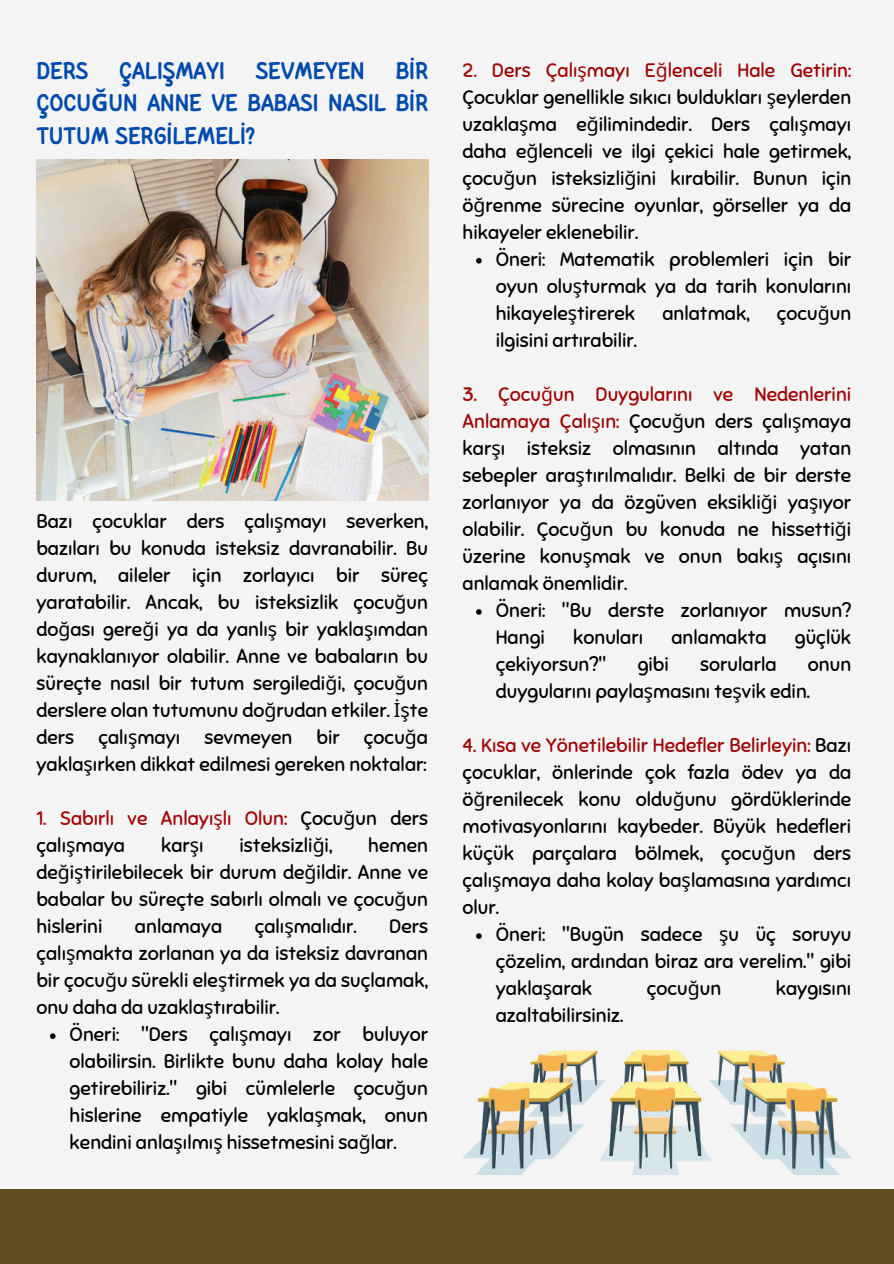
<style>
.page{position:relative;width:894px;height:1264px;background:#fff}
.page>*{position:absolute;margin:0;border:0;box-sizing:border-box;transform-origin:0 0}
.t1{font:700 24px/32.7px "Cakerolli";color:#004aad;text-align:justify}
.t2{font:19.5px/27px "Sniglet";color:#000;text-align:justify}
.t3{font:19.5px/27px "Sniglet";color:#9f0404}
.s1{font-family:"Noto Sans"}
.s2{color:#000}
.s3{font-family:"Noto Sans";color:#000}
.s4{color:#9f0404}
.s5{font-family:"Noto Sans";color:#9f0404}
</style>
<div class="page">
<div style="left:0;top:0;width:893px;height:1263px;background:#f4f4f4"></div>
<div style="left:0;top:1188px;width:893px;height:75px;background:#614b22"></div>
<img style="left:36px;top:159px;width:392px;height:341px">
<img style="left:462px;top:1050px;width:388px;height:124px">
<svg style="left:50px;top:1033px;width:6px;height:5px"></svg>
<svg style="left:476px;top:258px;width:5px;height:5px"></svg>
<svg style="left:476px;top:609px;width:5px;height:5px"></svg>
<svg style="left:476px;top:933px;width:5px;height:5px"></svg>
<p class="t1" style="left:36px;top:54px;width:393px;text-indent:359px">BİR ÇOCU<span class="s1">Ğ</span>UN ANNE VE BABASI NASIL BİR TUTUM SERGİLEMELİ?</p>
<p class="t1" style="left:36px;top:54px;width:53px">DERS</p>
<p class="t1" style="left:119px;top:54px;width:107px">ÇALIŞMAYI</p>
<p class="t1" style="left:255px;top:54px;width:111px">SEVMEYEN</p>
<p class="t2" style="left:36px;top:507px;width:393px">Bazı çocuklar ders çalı<span class="s1">ş</span>mayı severken, bazıları bu konuda isteksiz davranabilir. Bu durum, aileler için zorlayıcı bir süreç yaratabilir. Ancak, bu isteksizlik çocu<span class="s1">ğ</span>un do<span class="s1">ğ</span>ası gere<span class="s1">ğ</span>i ya da yanlı<span class="s1">ş</span> bir yakla<span class="s1">ş</span>ımdan kaynaklanıyor olabilir. Anne ve babaların bu süreçte nasıl bir tutum sergiledi<span class="s1">ğ</span>i, çocu<span class="s1">ğ</span>un derslere olan tutumunu do<span class="s1">ğ</span>rudan etkiler. <span class="s1">İş</span>te ders çalı<span class="s1">ş</span>mayı sevmeyen bir çocu<span class="s1">ğ</span>a yakla<span class="s1">ş</span>ırken dikkat edilmesi gereken noktalar:</p>
<p class="t3" style="left:36px;top:804px;width:393px">1. Sabırlı ve Anlayı<span class="s1">ş</span>lı Olun: <span class="s2">Çocu</span><span class="s3">ğ</span><span class="s2">un ders çalı</span><span class="s3">ş</span><span class="s2">maya</span></p>
<p class="t2" style="left:161px;top:831px;width:44px">kar<span class="s1">ş</span>ı</p>
<p class="t2" style="left:239px;top:831px;width:94px">isteksizli<span class="s1">ğ</span>i,</p>
<p class="t2" style="left:36px;top:831px;width:393px;text-indent:332px">hemen de<span class="s1">ğ</span>i<span class="s1">ş</span>tirilebilecek bir durum de<span class="s1">ğ</span>ildir. Anne ve babalar bu süreçte sabırlı olmalı ve çocu<span class="s1">ğ</span>un hislerini</p>
<p class="t2" style="left:135px;top:912px;width:89px">anlamaya</p>
<p class="t2" style="left:254px;top:912px;width:104px">çalı<span class="s1">ş</span>malıdır.</p>
<p class="t2" style="left:36px;top:912px;width:393px;text-indent:353px">Ders çalı<span class="s1">ş</span>makta zorlanan ya da isteksiz davranan bir çocu<span class="s1">ğ</span>u sürekli ele<span class="s1">ş</span>tirmek ya da suçlamak, onu daha da uzakla<span class="s1">ş</span>tırabilir.</p>
<p class="t2" style="left:70px;top:1020px;width:360px">Öneri: "Ders çalı<span class="s1">ş</span>mayı zor buluyor olabilirsin. Birlikte bunu daha kolay hale getirebiliriz." gibi cümlelerle çocu<span class="s1">ğ</span>un hislerine empatiyle yakla<span class="s1">ş</span>mak, onun kendini anla<span class="s1">ş</span>ılmı<span class="s1">ş</span> hissetmesini sa<span class="s1">ğ</span>lar.</p>
<p class="t2" style="left:462px;top:56px;width:390px"><span class="s4">2. Ders Çalı</span><span class="s5">ş</span><span class="s4">mayı E</span><span class="s5">ğ</span><span class="s4">lenceli Hale Getirin:<br></span>Çocuklar genellikle sıkıcı buldukları <span class="s1">ş</span>eylerden uzakla<span class="s1">ş</span>ma e<span class="s1">ğ</span>ilimindedir. Ders çalı<span class="s1">ş</span>mayı daha e<span class="s1">ğ</span>lenceli ve ilgi çekici hale getirmek, çocu<span class="s1">ğ</span>un isteksizli<span class="s1">ğ</span>ini kırabilir. Bunun için ö<span class="s1">ğ</span>renme sürecine oyunlar, görseller ya da hikayeler eklenebilir.</p>
<p class="t2" style="left:495px;top:245px;width:357px">Öneri: Matematik problemleri için bir oyun olu<span class="s1">ş</span>turmak ya da tarih konularını hikayele<span class="s1">ş</span>tirerek</p>
<p class="t2" style="left:662px;top:299px;width:89px">anlatmak,</p>
<p class="t2" style="left:776px;top:299px;width:76px">çocu<span class="s1">ğ</span>un</p>
<p class="t2" style="left:495px;top:326px;width:143px">ilgisini artırabilir.</p>
<p class="t2" style="left:462px;top:380px;width:390px"><span class="s4">3. Çocu</span><span class="s5">ğ</span><span class="s4">un Duygularını ve Nedenlerini Anlamaya Çalı</span><span class="s5">ş</span><span class="s4">ın:</span> Çocu<span class="s1">ğ</span>un ders çalı<span class="s1">ş</span>maya kar<span class="s1">ş</span>ı isteksiz olmasının altında yatan sebepler ara<span class="s1">ş</span>tırılmalıdır. Belki de bir derste zorlanıyor ya da özgüven eksikli<span class="s1">ğ</span>i ya<span class="s1">ş</span>ıyor olabilir. Çocu<span class="s1">ğ</span>un bu konuda ne hissetti<span class="s1">ğ</span>i üzerine konu<span class="s1">ş</span>mak ve onun bakı<span class="s1">ş</span> açısını anlamak önemlidir.</p>
<p class="t2" style="left:495px;top:596px;width:357px">Öneri: "Bu derste zorlanıyor musun?<br>Hangi</p>
<p class="t2" style="left:573px;top:623px;width:72px">konuları</p>
<p class="t2" style="left:671px;top:623px;width:97px">anlamakta</p>
<p class="t2" style="left:794px;top:623px;width:58px">güçlük</p>
<p class="t2" style="left:495px;top:650px;width:112px">çekiyorsun?"</p>
<p class="t2" style="left:637px;top:650px;width:33px">gibi</p>
<p class="t2" style="left:700px;top:650px;width:78px">sorularla</p>
<p class="t2" style="left:495px;top:650px;width:357px;text-indent:312px">onun duygularını payla<span class="s1">ş</span>masını te<span class="s1">ş</span>vik edin.</p>
<p class="t2" style="left:462px;top:731px;width:390px"><span class="s4">4. Kısa ve Yönetilebilir Hedefler Belirleyin:</span> Bazı çocuklar, önlerinde çok fazla ödev ya da ö<span class="s1">ğ</span>renilecek konu oldu<span class="s1">ğ</span>unu gördüklerinde motivasyonlarını kaybeder. Büyük hedefleri küçük parçalara bölmek, çocu<span class="s1">ğ</span>un ders çalı<span class="s1">ş</span>maya daha kolay ba<span class="s1">ş</span>lamasına yardımcı olur.</p>
<p class="t2" style="left:495px;top:920px;width:357px">Öneri: "Bugün sadece <span class="s1">ş</span>u üç soruyu çözelim, ardından biraz ara verelim." gibi yakla<span class="s1">ş</span>arak</p>
<p class="t2" style="left:646px;top:974px;width:76px">çocu<span class="s1">ğ</span>un</p>
<p class="t2" style="left:775px;top:974px;width:77px">kaygısını</p>
<p class="t2" style="left:495px;top:1001px;width:129px">azaltabilirsiniz.</p>
</div>
